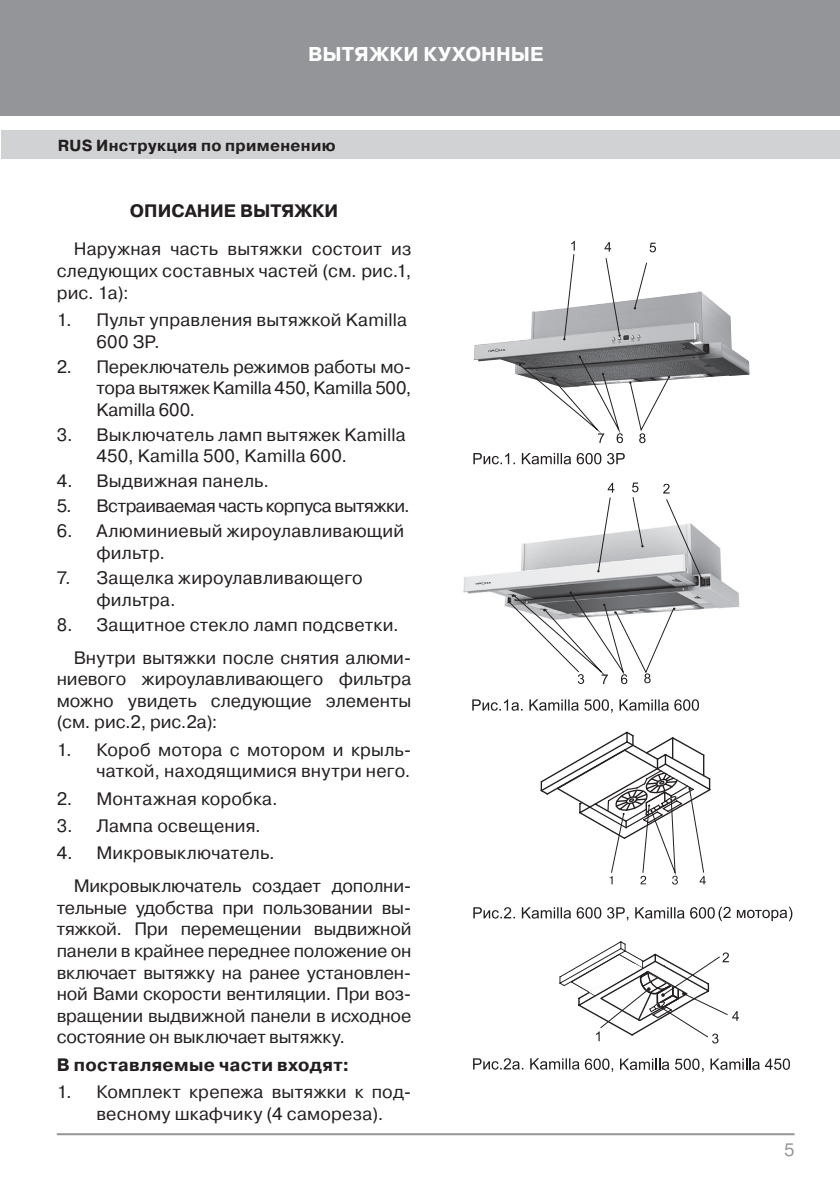
<style>
.page{position:relative;width:840px;height:1191px;background:#fff}
.page>*{position:absolute;margin:0;border:0;box-sizing:border-box;transform-origin:0 0}
.t1{font:700 20px "Pragmatica";letter-spacing:.005em;color:#fff}
.t2{font:18px/21.6px "Pragmatica";letter-spacing:.005em;color:#231f20}
.t3{font:700 18px "Pragmatica";letter-spacing:.01em;color:#231f20}
.t4{font:18px "Pragmatica";letter-spacing:-.025em;color:#231f20}
.t5{font:18px "Pragmatica";color:#939598}
.t6{font:700 16px "Pragmatica";letter-spacing:.02em;color:#231f20}
</style>
<div class="page">
<div style="left:0;top:0;width:839px;height:116px;background:#939598"></div>
<div style="left:1px;top:130px;width:838px;height:29px;background:#d1d2d4"></div>
<hr style="left:57px;top:1133px;width:737px;height:2px;background:#939598">
<img style="left:463px;top:533px;width:277px;height:77px">
<img style="left:486px;top:291px;width:214px;height:53px">
<svg style="left:540px;top:731px;width:170px;height:153px"></svg>
<svg style="left:472px;top:699px;width:226px;height:13px"></svg>
<svg style="left:473px;top:453px;width:151px;height:11px"></svg>
<svg style="left:559px;top:941px;width:179px;height:102px"></svg>
<svg style="left:518px;top:241px;width:151px;height:202px"></svg>
<svg style="left:508px;top:482px;width:194px;height:202px"></svg>
<svg style="left:473px;top:906px;width:257px;height:15px"></svg>
<svg style="left:736px;top:906px;width:56px;height:15px"></svg>
<svg style="left:473px;top:1058px;width:139px;height:14px"></svg>
<svg style="left:620px;top:1058px;width:83px;height:13px"></svg>
<svg style="left:710px;top:1058px;width:79px;height:11px"></svg>
<p class="t1" style="left:308px;top:41px;width:237px">ВЫТЯЖКИ КУХОННЫЕ</p>
<p class="t6" style="left:58px;top:135px;width:279px">RUS Инструкция по применению</p>
<p class="t3" style="left:130px;top:199px;width:210px">ОПИСАНИЕ ВЫТЯЖКИ</p>
<p class="t2" style="left:57px;top:239px;width:356px;text-align:justify;text-indent:17px">Наружная часть вытяжки состоит из следующих составных частей (см. рис.1, рис. 1а):</p>
<p class="t2" style="left:96px;top:309px;width:312px;text-indent:-40px">1. Пульт управления вытяжкой Kamilla<br>600 ЗР.</p>
<p class="t2" style="left:96px;top:356px;width:316px;text-align:justify;text-indent:-40px">2. Переключатель режимов работы мо&shy;тора вытяжек Kamilla 450, Kamilla 500, Kamilla 600.</p>
<p class="t2" style="left:96px;top:424px;width:310px;text-indent:-40px">3. Выключатель ламп вытяжек Kamilla<br>450, Kamilla 500, Kamilla 600.</p>
<p class="t2" style="left:57px;top:471px;width:213px">4. Выдвижная панель.</p>
<p class="t4" style="left:57px;top:495px;width:354px">5. Встраиваемая часть корпуса вытяжки.</p>
<p class="t2" style="left:96px;top:521px;width:309px;text-indent:-40px">6. Алюминиевый жироулавливающий фильтр.</p>
<p class="t2" style="left:96px;top:567px;width:268px;text-indent:-40px">7. Защелка жироулавливающего фильтра.</p>
<p class="t2" style="left:74px;top:608px;width:339px;line-height:33px;text-indent:-17px">8. Защитное стекло ламп подсветки.<br>Внутри вытяжки после снятия алюми-</p>
<p class="t2" style="left:57px;top:668px;width:356px;text-align:justify">ниевого жироулавливающего фильтра можно увидеть следующие элементы (см. рис.2, рис.2а):</p>
<p class="t2" style="left:57px;top:739px;width:356px;text-align:right">1. Короб мотора с мотором и крыль&shy;чаткой, находящимися внутри него.</p>
<p class="t2" style="left:57px;top:788px;width:222px">2. Монтажная коробка.</p>
<p class="t2" style="left:57px;top:815px;width:206px">3. Лампа освещения.</p>
<p class="t2" style="left:74px;top:837px;width:339px;line-height:33px;text-indent:-17px">4. Микровыключатель.<br>Микровыключатель создает дополни-</p>
<p class="t2" style="left:57px;top:897px;width:356px;text-align:justify">тельные удобства при пользовании вы&shy;тяжкой. При перемещении выдвижной панели в крайнее переднее положение он включает вытяжку на ранее установлен&shy;ной Вами скорости вентиляции. При воз&shy;вращении выдвижной панели в исходное состояние он выключает вытяжку.</p>
<p class="t3" style="left:57px;top:1052px;width:294px">В поставляемые части входят:</p>
<p class="t2" style="left:96px;top:1081px;width:316px;text-indent:-40px">1. Комплект крепежа вытяжки к под&shy;весному шкафчику (4 самореза).</p>
<p class="t5" style="left:783px;top:1138px;width:12px">5</p>
</div>
